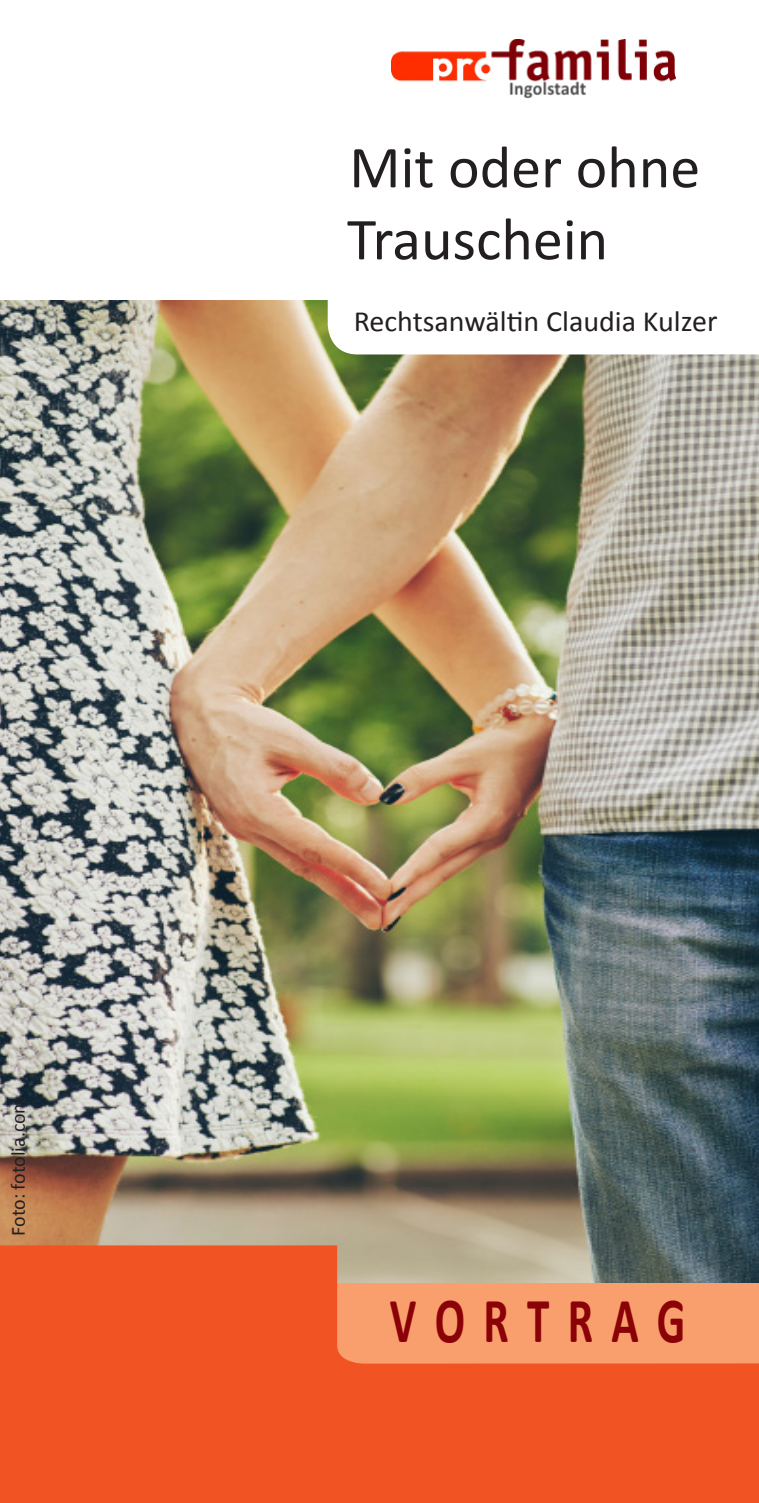
<style>
.page{position:relative;width:759px;height:1503px;background:#fff}
.page>*{position:absolute;margin:0;border:0;box-sizing:border-box;transform-origin:0 0}
.t1{font:700 64.75px "Calibri";color:#8b0108;scale:.69 1}
.t2{font:60px "Calibri";color:#231f20}
.t3{font:29.5px "Calibri";color:#231f20}
.t4{font:20px "Calibri";color:#231f20}
.s1{font-size:30px}
</style>
<div class="page">
<img style="left:0;top:300px;width:758px;height:945px">
<img style="left:392px;top:40px;width:283px;height:59px">
<svg style="left:0;top:1245px;width:758px;height:257px;background:#ea6637"></svg>
<svg style="left:327px;top:300px;width:431px;height:54px"></svg>
<p class="t4" style="left:4px;top:1235px;width:140px;rotate:-90deg">Foto: fotolia.com</p>
<p class="t2" style="left:349px;top:126px;width:352px">Mit oder ohne</p>
<p class="t2" style="left:347px;top:198px;width:262px">Trauschein</p>
<p class="t3" style="left:353px;top:300px;width:365px">Rechtsanwältin Claudia Kul<span class="s1">zer</span></p>
<p class="t1" style="left:390px;top:1274px;width:430px">V O R T R A G</p>
</div>
